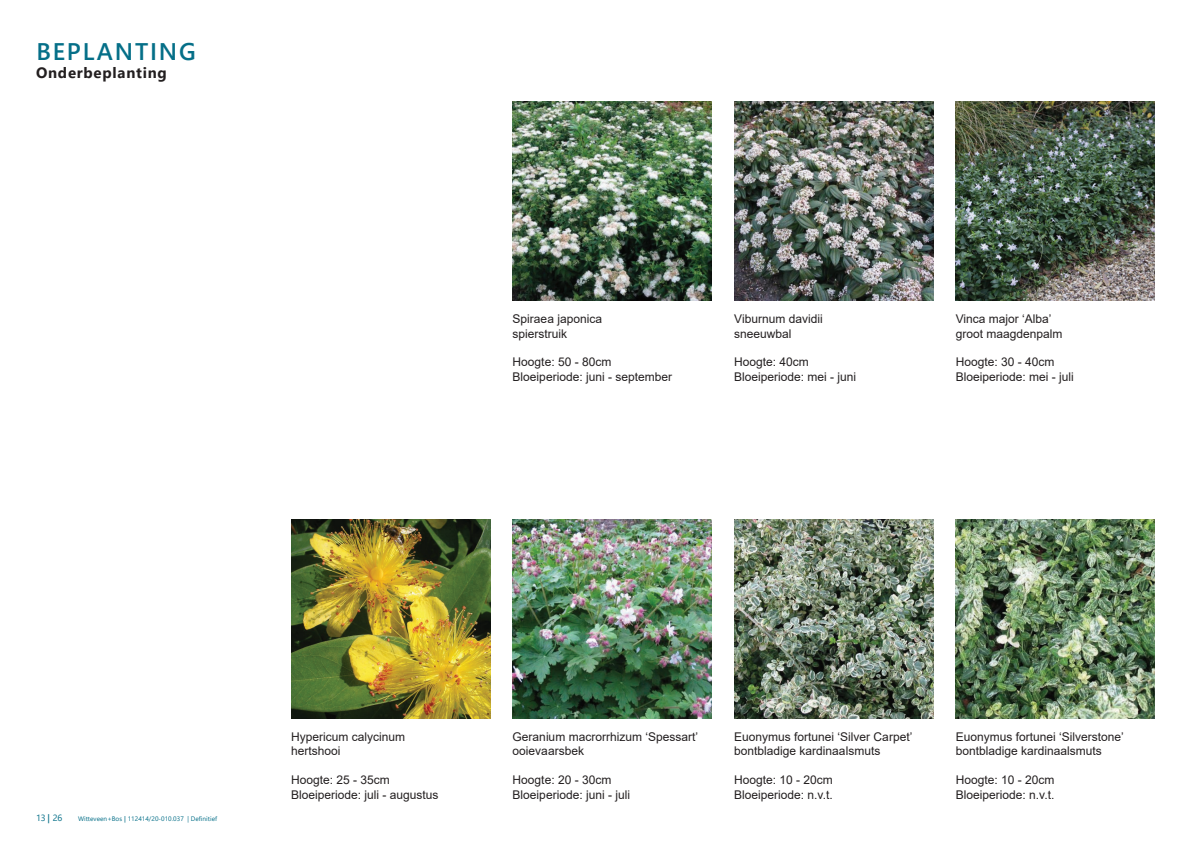
<style>
.page{position:relative;width:1191px;height:842px;background:#fff}
.page>*{position:absolute;margin:0;border:0;box-sizing:border-box;transform-origin:0 0}
.t1{font:600 24px "Segoe UI";letter-spacing:.075em;color:#056f88}
.t2{font:700 15px "Segoe UI";letter-spacing:.05em;color:#231f20}
.t3{font:12px/14.4px "Arial";color:#231f20}
.t4{font:9px "Segoe UI";color:#056f88}
.t5{font:6.5px "Segoe UI";letter-spacing:.005em;color:#056f88}
.s1{font-weight:600}
</style>
<div class="page">
<img style="left:734px;top:519px;width:199px;height:199px">
<img style="left:512px;top:102px;width:200px;height:199px">
<img style="left:734px;top:102px;width:199px;height:199px">
<img style="left:955px;top:101px;width:200px;height:199px">
<img style="left:512px;top:519px;width:200px;height:199px">
<img style="left:955px;top:519px;width:200px;height:199px">
<img style="left:291px;top:519px;width:199px;height:199px">
<h1 class="t1" style="left:36px;top:29px;width:161px">BEPLANTING</h1>
<p class="t2" style="left:36px;top:59px;width:132px">Onderbeplanting</p>
<p class="t3" style="left:512px;top:312px;width:91px">Spiraea japonica spierstruik</p>
<p class="t3" style="left:512px;top:355px;width:161px">Hoogte: 50 - 80cm<br>Bloeiperiode: juni - september</p>
<p class="t3" style="left:734px;top:312px;width:90px">Viburnum davidii sneeuwbal</p>
<p class="t3" style="left:734px;top:355px;width:124px">Hoogte: 40cm<br>Bloeiperiode: mei - juni</p>
<p class="t3" style="left:955px;top:312px;width:108px">Vinca major ‘Alba’ groot maagdenpalm</p>
<p class="t3" style="left:955px;top:355px;width:120px">Hoogte: 30 - 40cm<br>Bloeiperiode: mei - juli</p>
<p class="t4" style="left:36px;top:809px;width:28px">13 <span class="s1">|</span> 26</p>
<p class="t5" style="left:78px;top:812px;width:141px">Witteveen+Bos <span class="s1">|</span> 112414/20-010.037 | Definitief</p>
<p class="t3" style="left:291px;top:729px;width:116px">Hypericum calycinum hertshooi</p>
<p class="t3" style="left:291px;top:773px;width:149px">Hoogte: 25 - 35cm<br>Bloeiperiode: juli - augustus</p>
<p class="t3" style="left:512px;top:729px;width:187px">Geranium macrorrhizum ‘Spessart’ ooievaarsbek</p>
<p class="t3" style="left:512px;top:773px;width:119px">Hoogte: 20 - 30cm<br>Bloeiperiode: juni - juli</p>
<p class="t3" style="left:734px;top:729px;width:180px">Euonymus fortunei ‘Silver Carpet’ bontbladige kardinaalsmuts</p>
<p class="t3" style="left:734px;top:773px;width:100px">Hoogte: 10 - 20cm<br>Bloeiperiode: n.v.t.</p>
<p class="t3" style="left:955px;top:729px;width:170px">Euonymus fortunei ‘Silverstone’ bontbladige kardinaalsmuts</p>
<p class="t3" style="left:955px;top:773px;width:100px">Hoogte: 10 - 20cm<br>Bloeiperiode: n.v.t.</p>
</div>
